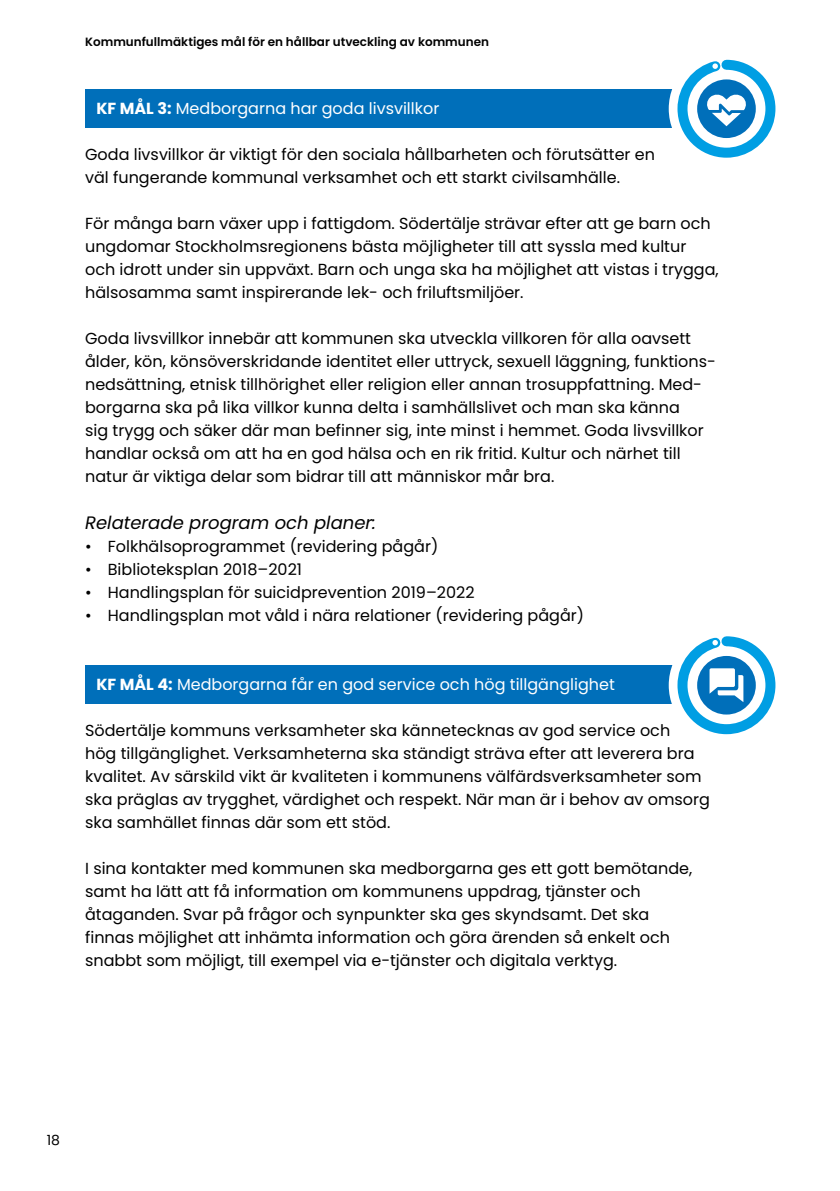
<style>
.page{position:relative;width:840px;height:1191px;background:#fff}
.page>*{position:absolute;margin:0;border:0;box-sizing:border-box;transform-origin:0 0}
.t1{font:italic 18px "Poppins Latin";color:#000}
.t2{font:16px/23px "Poppins Latin";color:#000}
.t3{font:16px "Poppins Latin";color:#fff}
.t4{font:14px "Poppins Latin";color:#000}
.t5{font:600 12px "Poppins Latin";color:#000}
.s1{font-weight:700}
</style>
<div class="page">
<div style="left:85px;top:89px;width:641px;height:39px;background:#006fba"></div>
<div style="left:85px;top:664px;width:641px;height:39px;background:#006fba"></div>
<div style="left:668px;top:51px;width:115px;height:115px;background:#fff;border-radius:50%"></div>
<svg style="left:672px;top:59px;width:104px;height:99px"></svg>
<div style="left:668px;top:627px;width:115px;height:116px;background:#fff;border-radius:50%"></div>
<svg style="left:672px;top:636px;width:104px;height:99px"></svg>
<p class="t5" style="left:85px;top:34px;width:405px">Kommunfullmäktiges mål för en hållbar utveckling av kommunen</p>
<p class="t3" style="left:96px;top:99px;width:344px"><span class="s1">KF MÅL 3:</span> Medborgarna har goda livsvillkor</p>
<p class="t2" style="left:85px;top:143px;width:571px">Goda livsvillkor är viktigt för den sociala hållbarheten och förutsätter en väl fungerande kommunal verksamhet och ett starkt civilsamhälle.</p>
<p class="t2" style="left:85px;top:212px;width:634px">För många barn växer upp i fattigdom. Södertälje strävar efter att ge barn och ungdomar Stockholmsregionens bästa möjligheter till att syssla med kultur och idrott under sin uppväxt. Barn och unga ska ha möjlighet att vistas i trygga, hälsosamma samt inspirerande lek- och friluftsmiljöer.</p>
<p class="t2" style="left:85px;top:327px;width:632px">Goda livsvillkor innebär att kommunen ska utveckla villkoren för alla oavsett ålder, kön, könsöverskridande identitet eller uttryck, sexuell läggning, funktions&shy;nedsättning, etnisk tillhörighet eller religion eller annan trosuppfattning. Med&shy;borgarna ska på lika villkor kunna delta i samhällslivet och man ska känna<br>sig trygg och säker där man befinner sig, inte minst i hemmet. Goda livsvillkor handlar också om att ha en god hälsa och en rik fritid. Kultur och närhet till natur är viktiga delar som bidrar till att människor mår bra.</p>
<p class="t1" style="left:85px;top:511px;width:292px">Relaterade program och planer:</p>
<p class="t2" style="left:85px;top:534px;width:354px">• Folkhälsoprogrammet (revidering pågår)</p>
<p class="t2" style="left:85px;top:557px;width:218px">• Biblioteksplan 2018–2021</p>
<p class="t2" style="left:85px;top:580px;width:390px">• Handlingsplan för suicidprevention 2019–2022</p>
<p class="t2" style="left:85px;top:603px;width:500px">• Handlingsplan mot våld i nära relationer (revidering pågår)</p>
<p class="t3" style="left:96px;top:674px;width:519px"><span class="s1">KF MÅL 4:</span> Medborgarna får en god service och hög tillgänglighet</p>
<p class="t2" style="left:85px;top:718px;width:626px">Södertälje kommuns verksamheter ska kännetecknas av god service och<br>hög tillgänglighet. Verksamheterna ska ständigt sträva efter att leverera bra kvalitet. Av särskild vikt är kvaliteten i kommunens välfärdsverksamheter som ska präglas av trygghet, värdighet och respekt. När man är i behov av omsorg ska samhället finnas där som ett stöd.</p>
<p class="t2" style="left:85px;top:856px;width:608px">I sina kontakter med kommunen ska medborgarna ges ett gott bemötande, samt ha lätt att få information om kommunens uppdrag, tjänster och åtaganden. Svar på frågor och synpunkter ska ges skyndsamt. Det ska finnas möjlighet att inhämta information och göra ärenden så enkelt och snabbt som möjligt, till exempel via e-tjänster och digitala verktyg.</p>
<p class="t4" style="left:47px;top:1131px;width:15px">18</p>
</div>
